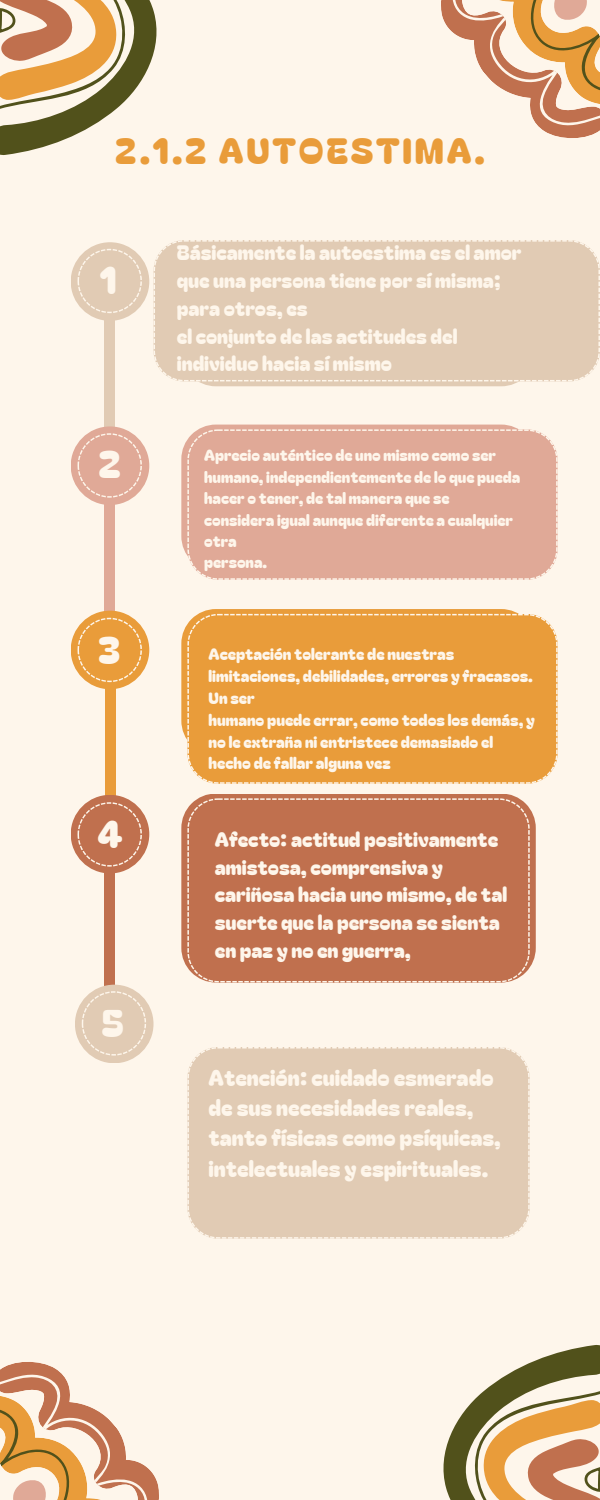
<style>
.page{position:relative;width:600px;height:1500px;background:#fef6eb}
.page>*{position:absolute;margin:0;border:0;box-sizing:border-box;transform-origin:0 0}
.t1{font:36.9px "Bagel Fat One";color:#fef6eb}
.t2{font:35px "Bagel Fat One";letter-spacing:.08em;color:#e99c3a}
.t3{font:21.9px/30.3px "Bagel Fat One";color:#fef6eb}
.t4{font:20px/27.8px "Bagel Fat One";color:#fef6eb}
.t5{font:15.7px/21.8px "Bagel Fat One";color:#fef6eb}
.t6{font:15.4px/21.4px "Bagel Fat One";color:#fef6eb}
</style>
<div class="page">
<div style="left:104px;top:472px;width:11px;height:179px;background:#e0a997"></div>
<div style="left:105px;top:650px;width:10px;height:179px;background:#e99c3a"></div>
<div style="left:104px;top:830px;width:11px;height:179px;background:#c0704e"></div>
<div style="left:71px;top:795px;width:78px;height:78px;background:#c0704e;border-radius:50%"></div>
<div style="left:71px;top:611px;width:78px;height:78px;background:#e99c3a;border-radius:50%"></div>
<div style="left:104px;top:294px;width:11px;height:179px;background:#e1cbb4"></div>
<div style="left:71px;top:426px;width:78px;height:79px;background:#e0a997;border-radius:50%"></div>
<div style="left:71px;top:242px;width:78px;height:79px;background:#e1cbb4;border-radius:50%"></div>
<svg style="left:78px;top:802px;width:64px;height:65px"></svg>
<svg style="left:78px;top:618px;width:64px;height:64px"></svg>
<svg style="left:78px;top:433px;width:64px;height:65px"></svg>
<svg style="left:78px;top:249px;width:64px;height:64px"></svg>
<svg style="left:181px;top:381px;width:355px;height:5px;background:#e6d2bd"></svg>
<div style="left:154px;top:240px;width:446px;height:141px;background:#e1cbb4"></div>
<svg style="left:181px;top:425px;width:337px;height:130px;background:#e4b3a2"></svg>
<div style="left:187px;top:429px;width:371px;height:151px;background:#e0a997"></div>
<svg style="left:181px;top:609px;width:338px;height:131px;background:#eba953"></svg>
<div style="left:187px;top:614px;width:371px;height:170px;background:#e99c3a"></div>
<svg style="left:181px;top:794px;width:355px;height:173px;background:#ca8769"></svg>
<div style="left:187px;top:798px;width:342px;height:184px;background:#c0704e"></div>
<div style="left:75px;top:985px;width:79px;height:78px;background:#e1cbb4;border-radius:50%"></div>
<svg style="left:82px;top:991px;width:64px;height:65px"></svg>
<div style="left:187px;top:1047px;width:342px;height:192px;background:#e1cbb4"></div>
<svg style="left:0;top:0;width:157px;height:155px"></svg>
<svg style="left:443px;top:1345px;width:157px;height:155px"></svg>
<svg style="left:441px;top:0;width:159px;height:138px"></svg>
<svg style="left:0;top:1362px;width:159px;height:138px"></svg>
<p class="t2" style="left:115px;top:124px;width:371px">2.1.2 AUTOESTIMA.</p>
<p class="t1" style="left:100px;top:252px;width:19px">1</p>
<p class="t1" style="left:99px;top:435px;width:24px">2</p>
<p class="t1" style="left:98px;top:621px;width:24px">3</p>
<p class="t1" style="left:97px;top:806px;width:27px">4</p>
<p class="t1" style="left:102px;top:994px;width:24px">5</p>
<h1 class="t4" style="left:177px;top:238px;width:346px">Básicamente la autoestima es el amor que una persona tiene por sí misma; para otros, es</h1>
<p class="t4" style="left:177px;top:321px;width:282px">el conjunto de las actitudes del individuo hacia sí mismo</p>
<p class="t6" style="left:204px;top:444px;width:318px">Aprecio auténtico de uno mismo como ser humano, independientemente de lo que pueda</p>
<p class="t6" style="left:204px;top:487px;width:310px">hacer o tener, de tal manera que se considera igual aunque diferente a cualquier otra</p>
<p class="t6" style="left:204px;top:551px;width:64px">persona.</p>
<p class="t5" style="left:209px;top:643px;width:326px">Aceptación tolerante de nuestras limitaciones, debilidades, errores y fracasos.<br>Un ser</p>
<h2 class="t5" style="left:209px;top:708px;width:328px">humano puede errar, como todos los demás, y no le extraña ni entristece demasiado el</h2>
<p class="t5" style="left:209px;top:752px;width:184px">hecho de fallar alguna vez</p>
<p class="t4" style="left:215px;top:824px;width:294px">Afecto: actitud positivamente amistosa, comprensiva y cariñosa hacia uno mismo, de tal</p>
<p class="t4" style="left:215px;top:908px;width:286px">suerte que la persona se sienta en paz y no en guerra,</p>
<h2 class="t3" style="left:209px;top:1061px;width:294px">Atención: cuidado esmerado de sus necesidades reales, tanto físicas como psíquicas,</h2>
<p class="t3" style="left:209px;top:1152px;width:281px">intelectuales y espirituales.</p>
</div>
